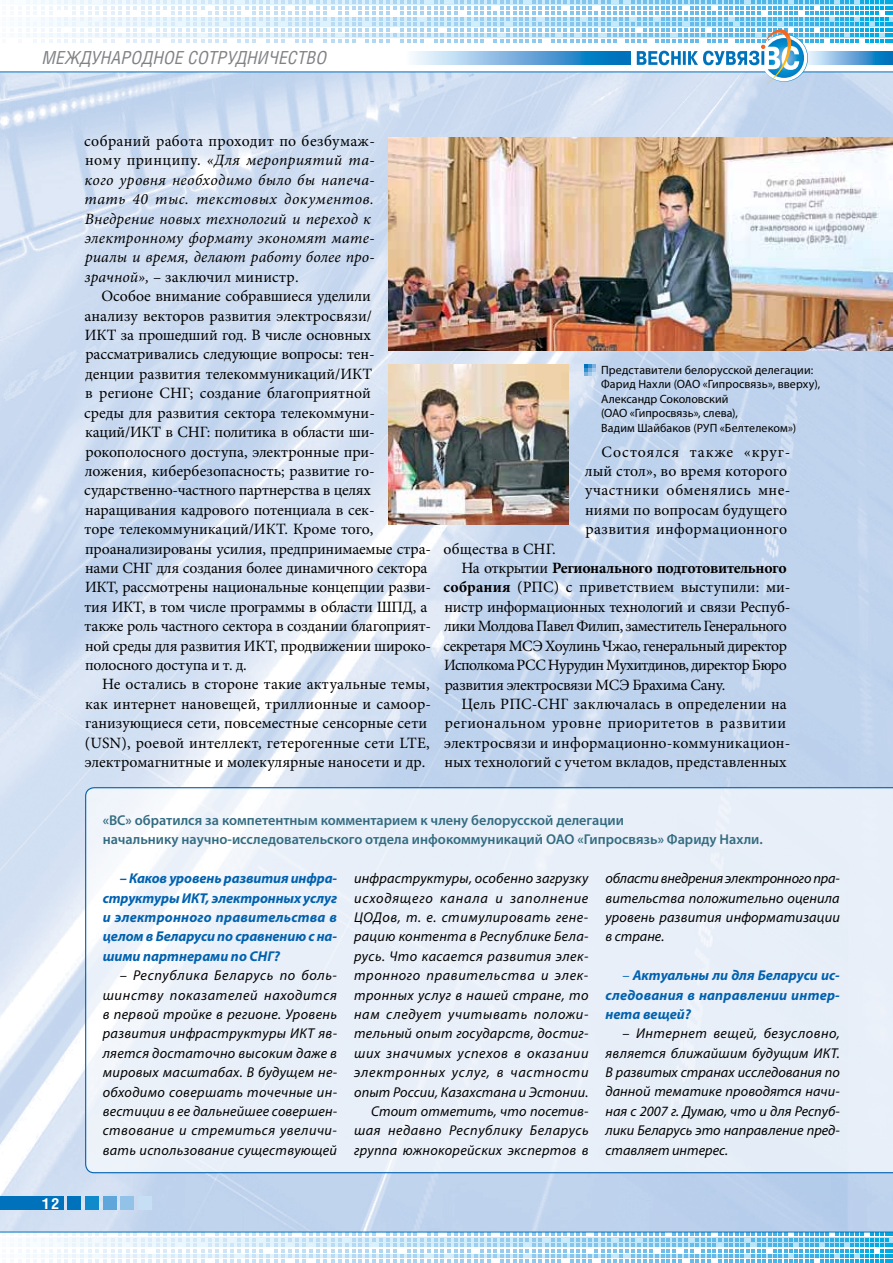
<style>
.page{position:relative;width:893px;height:1263px;background:#fff}
.page>*{position:absolute;margin:0;border:0;box-sizing:border-box;transform-origin:0 0}
.t1{font:italic 18px "Helios Cond C";letter-spacing:.01em;color:#808285}
.t2{font:15.75px/19.4px "Minion Pro";letter-spacing:-.005em;color:#000}
.t3{font:italic 15.75px/19.4px "Minion Pro";letter-spacing:.015em;color:#000}
.t4{font:15.75px/19.4px "Minion Pro";letter-spacing:.025em;color:#000}
.t5{font:15.75px "Minion Pro";letter-spacing:-.035em;color:#000}
.t6{font:15.75px "Minion Pro";letter-spacing:-.03em;color:#000}
.t7{font:700 15.75px "Minion Pro";letter-spacing:-.02em;color:#000}
.t8{font:15.75px "Minion Pro";letter-spacing:.03em;color:#000}
.t9{font:15.75px "Minion Pro";letter-spacing:.015em;color:#000}
.t10{font:15.75px "Minion Pro";letter-spacing:-.025em;color:#000}
.t11{font:700 15.15px "Helios Cond C";color:#fff;scale:1.11 1}
.t12{font:italic 14.25px/19.4px "Myriad Pro";letter-spacing:.025em;color:#000;text-align:justify}
.t13{font:italic 700 14.25px/19.4px "Myriad Pro";color:#0061af;text-align:justify}
.t14{font:600 14.25px/19.4px "Myriad Pro";color:#346c81}
.t15{font:12px/14.4px "Myriad Pro";letter-spacing:.005em;color:#000}
.s1{font-style:normal}
.s2{font-weight:400}
.s3{font-weight:700}
</style>
<div class="page">
<img style="left:0;top:73px;width:893px;height:1159px">
<img style="left:388px;top:137px;width:505px;height:213px">
<img style="left:388px;top:364px;width:180px;height:160px">
<svg style="left:584px;top:364px;width:12px;height:12px"></svg>
<svg style="left:85px;top:787px;width:808px;height:386px;background:#e8eff8"></svg>
<svg style="left:26px;top:1233px;width:867px;height:30px"></svg>
<div style="left:0;top:1196px;width:64px;height:14px;background:#0072bc"></div>
<hr style="left:0;top:72px;width:893px;height:1px;background:#0072bc">
<svg style="left:2px;top:1px;width:891px;height:85px"></svg>
<div style="left:85px;top:1196px;width:14px;height:14px;background:#118acb"></div>
<div style="left:67px;top:1196px;width:14px;height:14px;background:#0072bc"></div>
<div style="left:103px;top:1196px;width:14px;height:14px;background:#5fa6db"></div>
<div style="left:120px;top:1196px;width:14px;height:14px;background:#93c2e9"></div>
<div style="left:138px;top:1196px;width:14px;height:14px;background:#c7dff4"></div>
<hr style="left:0;top:1232px;width:893px;height:1px;background:#0072bc">
<p class="t1" style="left:43px;top:47px;width:286px">Международное сотрудничество</p>
<p class="t3" style="left:84px;top:131px;width:292px"><span class="s1">собраний работа проходит по безбумаж&shy;ному принципу.</span> «Для мероприятий та&shy;кого уровня необходимо было бы напеча&shy;тать 40 тыс. текстовых документов.<br>Внедрение новых технологий и переход к электронному формату экономят мате&shy;риалы и время, делают работу более про&shy;зрачной», <span class="s1">– заключил министр.</span></p>
<p class="t2" style="left:84px;top:287px;width:348px;text-indent:17px">Особое внимание собравшиеся уделили<br>анализу векторов развития электросвязи/<br>ИКТ за прошедший год. В числе основных рассматривались следующие вопросы: тен-<br>денции развития телекоммуникаций/ИКТ<br>в регионе СНГ; создание благоприятной<br>среды для развития сектора телекоммуни&shy;каций/ИКТ в СНГ: политика в области ши&shy;рокополосного доступа, электронные при&shy;ложения, кибербезопасность; развитие го&shy;сударственно-частного партнерства в целях наращивания кадрового потенциала в сек-<br>торе телекоммуникаций/ИКТ. Кроме того, проанализированы усилия, предпринимаемые стра&shy;нами СНГ для создания более динамичного сектора ИКТ, рассмотрены национальные концепции разви&shy;тия ИКТ, в том числе программы в области ШПД, а также роль частного сектора в создании благоприят&shy;ной среды для развития ИКТ, продвижении широко&shy;полосного доступа и т. д.</p>
<p class="t2" style="left:85px;top:675px;width:348px;text-indent:17px">Не остались в стороне такие актуальные темы, как интернет нановещей, триллионные и самоор&shy;ганизующиеся сети, повсеместные сенсорные сети (USN), роевой интеллект, гетерогенные сети LTE, электромагнитные и молекулярные наносети и др.</p>
<p class="t15" style="left:601px;top:362px;width:220px">Представители белорусской делегации:<br>Фарид Нахли (ОАО «Гипросвязь», вверху), Александр Соколовский<br>(ОАО «Гипросвязь», слева),<br>Вадим Шайбаков (РУП «Белтелеком»)</p>
<p class="t4" style="left:585px;top:442px;width:207px;text-indent:17px">Состоялся также «круг&shy;лый стол», во время которого участники обменялись мне&shy;ниями по вопросам будущего развития информационного</p>
<p class="t2" style="left:443px;top:539px;width:114px">общества в СНГ.</p>
<p class="t7" style="left:461px;top:557px;width:327px"><span class="s2">На открытии</span> Регионального подготовительного</p>
<p class="t2" style="left:444px;top:578px;width:348px"><span class="s3">собрания</span> (РПС) с приветствием выступили: ми-</p>
<p class="t2" style="left:444px;top:597px;width:347px">нистр информационных технологий и связи Респуб-</p>
<p class="t5" style="left:444px;top:616px;width:344px">лики Молдова Павел Филип, заместитель Генерального</p>
<p class="t6" style="left:443px;top:635px;width:345px">секретаря МСЭ Хоулинь Чжао, генеральный директор</p>
<p class="t5" style="left:444px;top:654px;width:344px">Исполкома РСС Нурудин Мухитдинов, директор Бюро</p>
<p class="t10" style="left:445px;top:674px;width:282px">развития электросвязи МСЭ Брахима Сану.</p>
<p class="t9" style="left:462px;top:693px;width:327px">Цель РПС-СНГ заключалась в определении на</p>
<p class="t8" style="left:445px;top:713px;width:343px">региональном уровне приоритетов в развитии</p>
<p class="t2" style="left:444px;top:733px;width:348px">электросвязи и информационно-коммуникацион-</p>
<p class="t2" style="left:444px;top:752px;width:344px">ных технологий с учетом вкладов, представленных</p>
<p class="t11" style="left:42px;top:1194px;width:17px">12</p>
<p class="t14" style="left:103px;top:810px;width:662px">«ВС» обратился за компетентным комментарием к члену белорусской делегации<br>начальнику научно-исследовательского отдела инфокоммуникаций ОАО «Гипросвязь» Фариду Нахли.</p>
<p class="t13" style="left:103px;top:868px;width:236px;text-indent:17px">– Каков уровень развития инфра&shy;структуры ИКТ, электронных услуг и электронного правительства в целом в Беларуси по сравнению с на&shy;шими партнерами по СНГ?</p>
<p class="t12" style="left:103px;top:965px;width:236px;text-indent:17px">– Республика Беларусь по боль&shy;шинству показателей находится в первой тройке в регионе. Уровень развития инфраструктуры ИКТ яв&shy;ляется достаточно высоким даже в мировых масштабах. В будущем не&shy;обходимо совершать точечные ин&shy;вестиции в ее дальнейшее совершен&shy;ствование и стремиться увеличи&shy;вать использование существующей</p>
<p class="t12" style="left:354px;top:868px;width:236px;text-align:right">инфраструктуры, особенно загрузку исходящего канала и заполнение<br>ЦОДов, т. е. стимулировать гене&shy;рацию контента в Республике Бела&shy;русь. Что касается развития элек&shy;тронного правительства и элек&shy;тронных услуг в нашей стране, то нам следует учитывать положи&shy;тельный опыт государств, достиг&shy;ших значимых успехов в оказании электронных услуг, в частности опыт России, Казахстана и Эстонии.<br>Стоит отметить, что посетив&shy;шая недавно Республику Беларусь группа южнокорейских экспертов в</p>
<p class="t12" style="left:605px;top:868px;width:236px">области внедрения электронного пра&shy;вительства положительно оценила уровень развития информатизации в стране.</p>
<p class="t13" style="left:605px;top:965px;width:236px;text-indent:17px"><span class="s2">–</span> Актуальны ли для Беларуси ис&shy;следования в направлении интер&shy;нета вещей?</p>
<p class="t12" style="left:605px;top:1023px;width:236px;text-indent:17px"><span class="s1">–</span> Интернет вещей, безусловно, является ближайшим будущим ИКТ.<br>В развитых странах исследования по данной тематике проводятся начи&shy;ная с 2007 г. Думаю, что и для Респуб&shy;лики Беларусь это направление пред&shy;ставляет интерес.</p>
</div>
